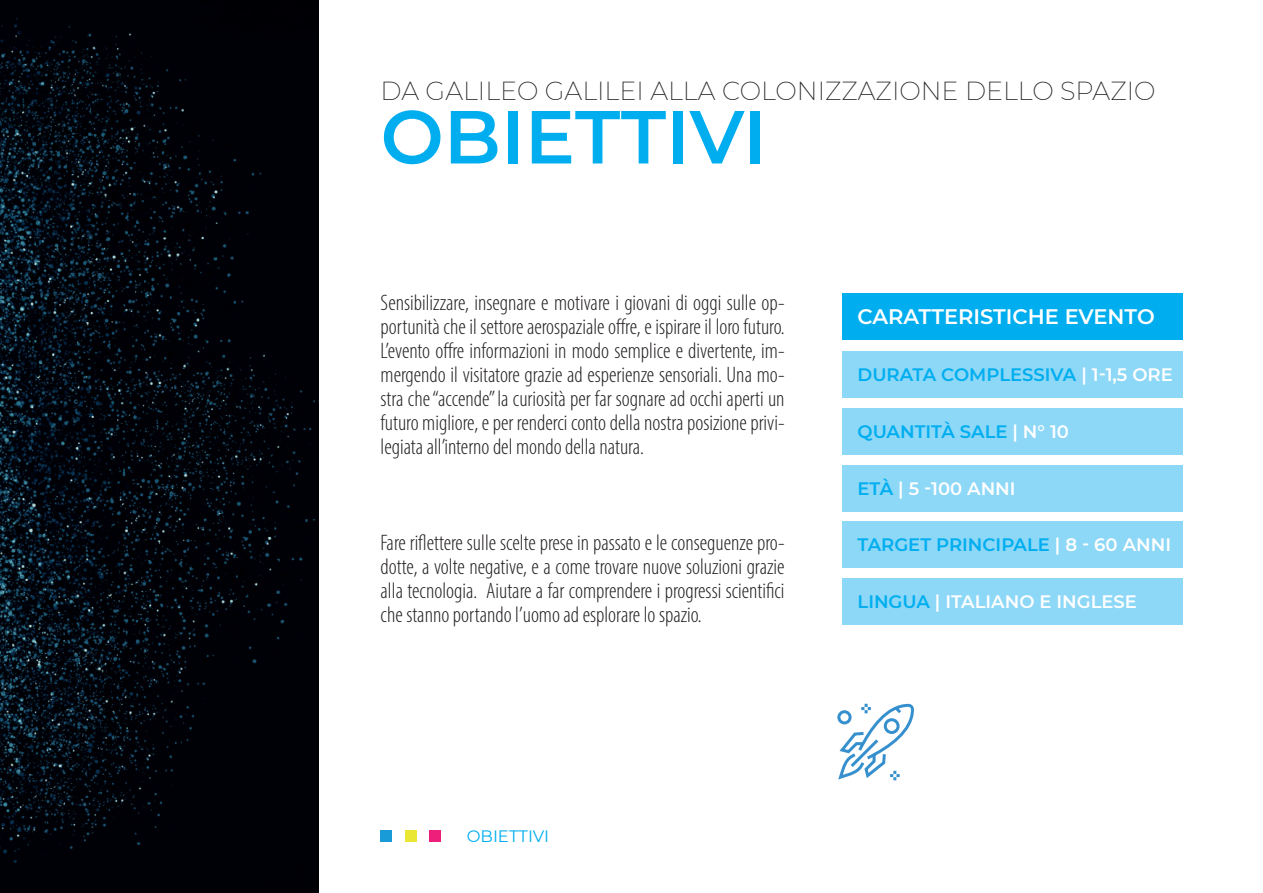
<style>
.page{position:relative;width:1263px;height:893px;background:#fff}
.page>*{position:absolute;margin:0;border:0;box-sizing:border-box;transform-origin:0 0}
.t1{font:600 75px "Montserrat";color:#00aeef}
.t2{font:200 25.5px "Montserrat";color:#231f20}
.t3{font:22.5px/24px "Myriad Variable Concept";color:#231f20;text-align:justify}
.t4{font:600 21px "Montserrat";color:#fff}
.t5{font:600 18px "Montserrat";color:#00aeef}
.t6{font:600 18px "Montserrat";color:#fff}
.t7{font:16.5px "Montserrat";color:#00aeef}
.s1{color:#fff}
.s2{color:#00aeef}
</style>
<div class="page">
<div style="left:429px;top:830px;width:12px;height:12px;background:#ee1e7b"></div>
<div style="left:405px;top:830px;width:11px;height:12px;background:#e9e733"></div>
<div style="left:381px;top:830px;width:11px;height:12px;background:#199bd8"></div>
<div style="left:843px;top:293px;width:340px;height:46px;background:#00aeef"></div>
<div style="left:843px;top:352px;width:340px;height:46px;background:#8dd7f7"></div>
<div style="left:843px;top:409px;width:340px;height:46px;background:#8dd7f7"></div>
<div style="left:843px;top:465px;width:340px;height:46px;background:#8dd7f7"></div>
<div style="left:843px;top:522px;width:340px;height:46px;background:#8dd7f7"></div>
<div style="left:843px;top:578px;width:340px;height:46px;background:#8dd7f7"></div>
<svg style="left:837px;top:703px;width:77px;height:78px"></svg>
<img style="left:0;top:0;width:319px;height:893px">
<p class="t2" style="left:381px;top:74px;width:776px">DA GALILEO GALILEI ALLA COLONIZZAZIONE DELLO SPAZIO</p>
<h1 class="t1" style="left:381px;top:84px;width:388px">OBIETTIVI</h1>
<p class="t3" style="left:381px;top:291px;width:405px">Sensibilizzare, insegnare e motivare i giovani di oggi sulle op&shy;portunità che il settore aerospaziale offre, e ispirare il loro futuro.<br>L’evento offre informazioni in modo semplice e divertente, im&shy;mergendo il visitatore grazie ad esperienze sensoriali. Una mo&shy;stra che “accende” la curiosità per far sognare ad occhi aperti un futuro migliore, e per renderci conto della nostra posizione privi&shy;legiata all’interno del mondo della natura.</p>
<p class="t3" style="left:381px;top:531px;width:405px">Fare riflettere sulle scelte prese in passato e le conseguenze pro&shy;dotte, a volte negative, e a come trovare nuove soluzioni grazie alla tecnologia. Aiutare a far comprendere i progressi scientifici che stanno portando l’uomo ad esplorare lo spazio.</p>
<p class="t4" style="left:857px;top:301px;width:299px">CARATTERISTICHE EVENTO</p>
<p class="t5" style="left:857px;top:362px;width:317px">DURATA COMPLESSIVA <span class="s1">| 1-1,5 ORE</span></p>
<p class="t5" style="left:857px;top:419px;width:213px">QUANTITÀ SALE <span class="s1">| N° 10</span></p>
<p class="t6" style="left:857px;top:475px;width:160px"><span class="s2">ETÀ</span> | 5 -100 ANNI</p>
<p class="t5" style="left:857px;top:532px;width:315px">TARGET PRINCIPALE <span class="s1">| 8 - 60 ANNI</span></p>
<p class="t6" style="left:857px;top:589px;width:281px"><span class="s2">LINGUA</span> | ITALIANO E INGLESE</p>
<p class="t7" style="left:467px;top:825px;width:84px">OBIETTIVI</p>
</div>
